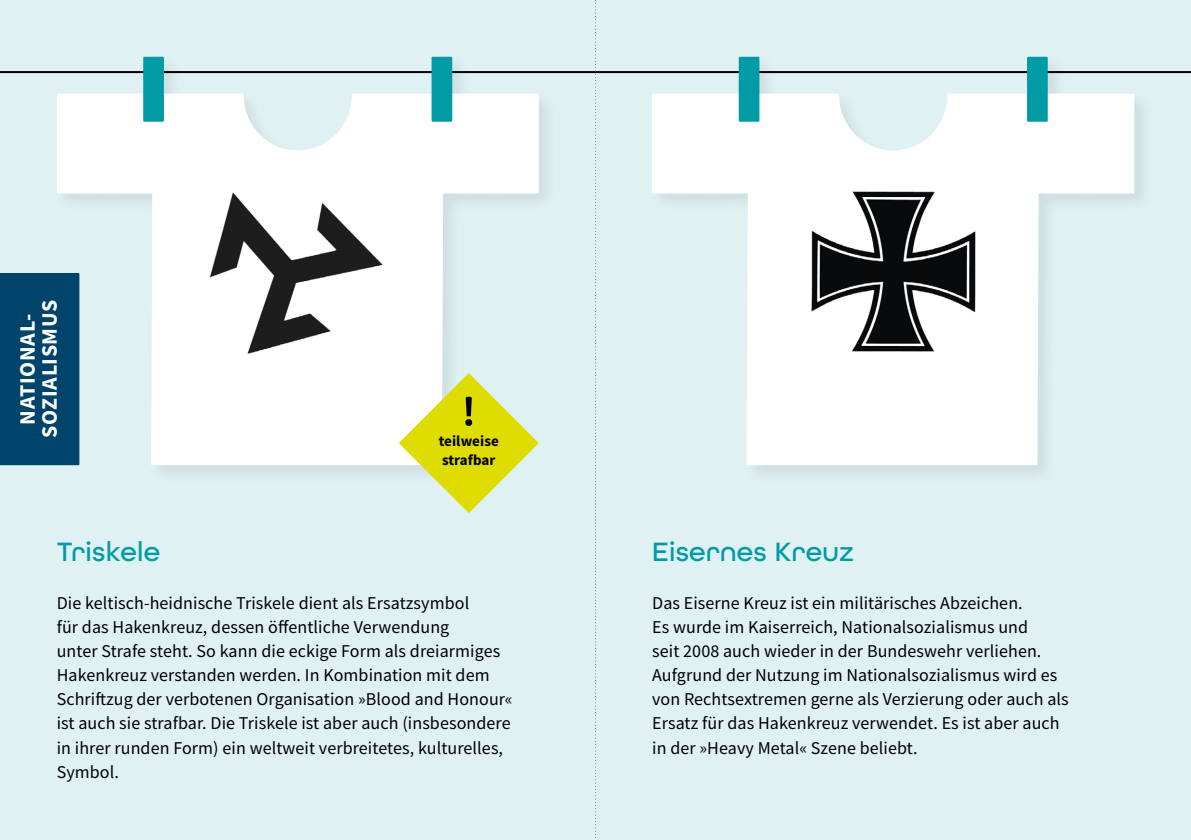
<style>
.page{position:relative;width:1191px;height:840px;background:#fff}
.page>*{position:absolute;margin:0;border:0;box-sizing:border-box;transform-origin:0 0}
.t1{font:500 28px "All Round Gothic";letter-spacing:.01em;color:#009ba4}
.t2{font:700 22px/22px "Source Sans Pro";letter-spacing:.03em;color:#fff;text-align:center}
.t3{font:18px/24px "Source Sans Pro";letter-spacing:.005em;color:#000}
.t4{font:700 15px/19px "Source Sans Pro";letter-spacing:.005em;color:#000}
</style>
<div class="page">
<div style="left:0;top:0;width:1191px;height:839px;background:#e0f1f3"></div>
<hr style="left:0;top:71px;width:1191px;height:2px;background:#000">
<div style="left:648px;top:53px;width:506px;height:432px;background:#000;opacity:.08"></div>
<svg style="left:651px;top:93px;width:484px;height:373px"></svg>
<div style="left:738px;top:57px;width:21px;height:65px;background:#009ba4;border:2px solid #009ba4"></div>
<div style="left:1027px;top:57px;width:20px;height:65px;background:#009ba4;border:2px solid #009ba4"></div>
<div style="left:52px;top:53px;width:507px;height:432px;background:#000;opacity:.08"></div>
<svg style="left:56px;top:93px;width:484px;height:373px"></svg>
<div style="left:143px;top:57px;width:21px;height:65px;background:#009ba4;border:2px solid #009ba4"></div>
<div style="left:431px;top:57px;width:21px;height:65px;background:#009ba4;border:2px solid #009ba4"></div>
<svg style="left:595px;top:0;width:1px;height:840px"></svg>
<img style="left:197px;top:172px;width:201px;height:202px">
<div style="left:0;top:273px;width:79px;height:192px;background:#00446b"></div>
<img style="left:792px;top:172px;width:202px;height:199px">
<svg style="left:399px;top:373px;width:140px;height:140px"></svg>
<p class="t2" style="left:16px;top:438px;width:140px;rotate:-90deg">NATIONAL-<br>SOZIALISMUS</p>
<h1 class="t1" style="left:57px;top:535px;width:105px">Triskele</h1>
<p class="t4" style="left:439px;top:431px;width:62px">teilweise strafbar</p>
<p class="t3" style="left:57px;top:591px;width:457px">Die keltisch-heidnische Triskele dient als Ersatzsymbol<br>für das Hakenkreuz, dessen öffentliche Verwendung<br>unter Strafe steht. So kann die eckige Form als dreiarmiges Hakenkreuz verstanden werden. In Kombination mit dem Schriftzug der verbotenen Organisation »Blood and Honour« ist auch sie strafbar. Die Triskele ist aber auch (insbesondere in ihrer runden Form) ein weltweit verbreitetes, kulturelles, Symbol.</p>
<h1 class="t1" style="left:652px;top:535px;width:203px">Eisernes Kreuz</h1>
<p class="t3" style="left:652px;top:591px;width:418px">Das Eiserne Kreuz ist ein militärisches Abzeichen.<br>Es wurde im Kaiserreich, Nationalsozialismus und<br>seit 2008 auch wieder in der Bundeswehr verliehen.<br>Aufgrund der Nutzung im Nationalsozialismus wird es von Rechtsextremen gerne als Verzierung oder auch als Ersatz für das Hakenkreuz verwendet. Es ist aber auch in der »Heavy Metal« Szene beliebt.</p>
</div>
